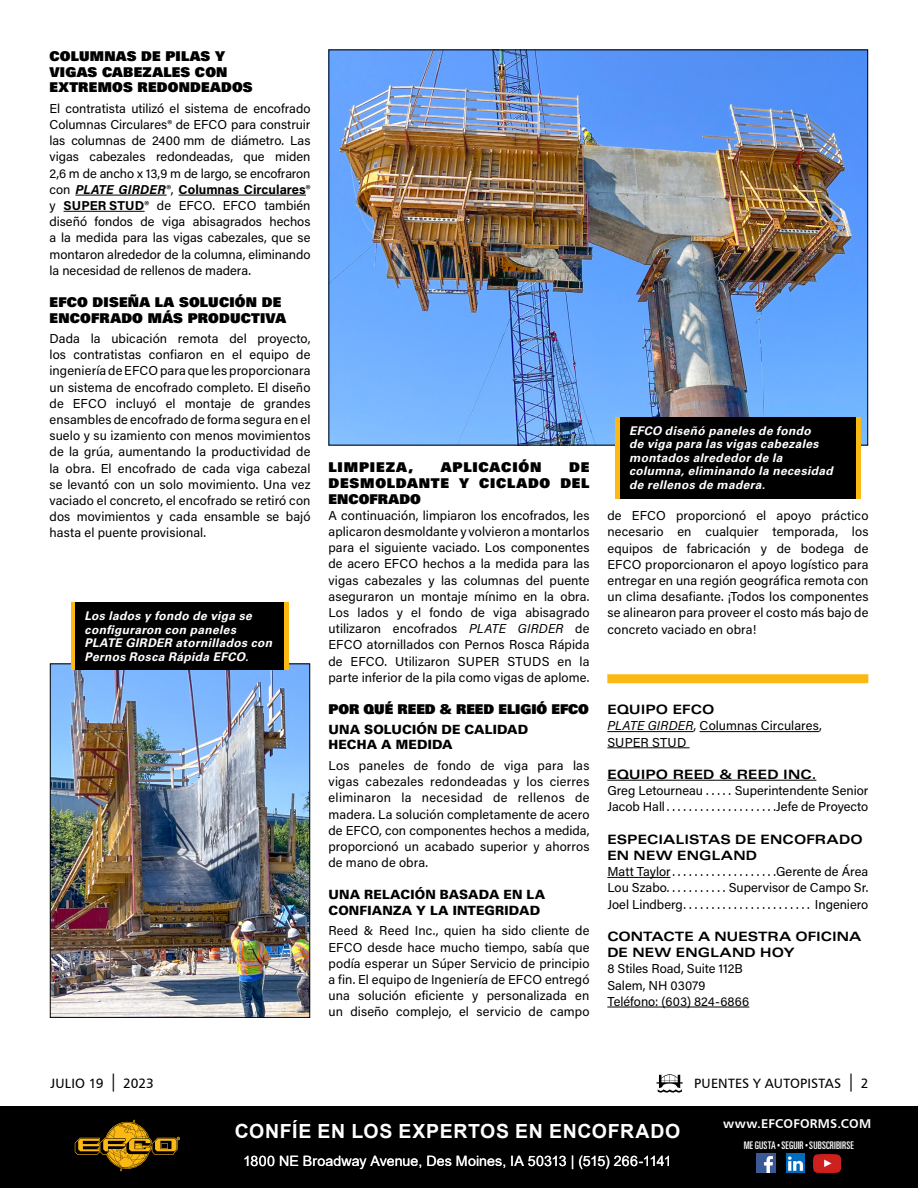
<style>
.page{position:relative;width:918px;height:1188px;background:#fff}
.page>*{position:absolute;margin:0;border:0;box-sizing:border-box;transform-origin:0 0}
.t1{font:700 19.5px "Arial";letter-spacing:.035em;color:#fff}
.t2{font:14.25px "Arial";letter-spacing:.005em;color:#fff}
.t3{font:13.5px/15.8px "Univers LT Std X Black";letter-spacing:.015em;color:#000}
.t4{font:13.5px "Humanist 777 BT Roman B";letter-spacing:.01em;color:#000}
.t5{font:13.5px "Univers LT Std X Black";letter-spacing:.065em;color:#000}
.t6{font:12.9px/16.2px "Acumin Pro";letter-spacing:.005em;color:#000;text-align:justify}
.t7{font:700 expanded 12.9px/16.2px "Univers LT Std";letter-spacing:.005em;color:#000}
.t8{font:900 12.75px/15.8px "Univers LT Std";letter-spacing:.01em;color:#000}
.t9{font:12.75px "Humanist 777 BT Bold B";letter-spacing:.015em;color:#fff}
.t10{font:italic 700 12px/13.5px "Univers LT Std";letter-spacing:.03em;color:#fff}
.t11{font:ultra-condensed 10.5px "Univers LT Std";letter-spacing:.015em;color:#fff}
.s1{font-weight:700;font-style:italic}
.s2{font-weight:700}
.s3{font-style:italic}
.s4{font-family:"Arial Narrow";font-stretch:normal}
</style>
<div class="page">
<div style="left:0;top:1107px;width:918px;height:81px;background:#000"></div>
<svg style="left:75px;top:1120px;width:105px;height:51px"></svg>
<svg style="left:656px;top:1074px;width:27px;height:19px"></svg>
<img style="left:756px;top:1154px;width:19px;height:19px">
<img style="left:786px;top:1154px;width:19px;height:19px">
<img style="left:814px;top:1154px;width:27px;height:19px">
<hr style="left:75px;top:195px;width:92px;height:1px;background:#000">
<hr style="left:179px;top:195px;width:127px;height:1px;background:#000">
<hr style="left:64px;top:211px;width:81px;height:1px;background:#000">
<img style="left:52px;top:665px;width:256px;height:351px">
<div style="left:50px;top:663px;width:260px;height:355px;border:1px solid #000"></div>
<hr style="left:71px;top:602px;width:4px;height:68px;background:#fdb913">
<div style="left:75px;top:602px;width:210px;height:68px;background:#000"></div>
<hr style="left:285px;top:602px;width:4px;height:68px;background:#fdb913">
<img style="left:331px;top:52px;width:535px;height:392px">
<hr style="left:607px;top:731px;width:87px;height:1px;background:#000">
<hr style="left:700px;top:731px;width:119px;height:1px;background:#000">
<hr style="left:607px;top:747px;width:83px;height:1px;background:#000">
<hr style="left:607px;top:780px;width:209px;height:1px;background:#000">
<hr style="left:607px;top:877px;width:64px;height:1px;background:#000">
<hr style="left:607px;top:1007px;width:142px;height:1px;background:#000">
<div style="left:607px;top:674px;width:261px;height:9px;background:#fdb913"></div>
<div style="left:615px;top:417px;width:5px;height:81px;background:#fdb913"></div>
<div style="left:620px;top:417px;width:236px;height:81px;background:#000"></div>
<div style="left:856px;top:417px;width:5px;height:81px;background:#fdb913"></div>
<p class="t3" style="left:50px;top:48px;width:205px">COLUMNAS DE PILAS Y<br>VIGAS CABEZALES CON<br>EXTREMOS REDONDEADOS</p>
<p class="t6" style="left:50px;top:100px;width:263px">El contratista utilizó el sistema de encofrado Columnas Circulares® de EFCO para construir las columnas de 2400 mm de diámetro. Las vigas cabezales redondeadas, que miden 2,6 m de ancho x 13,9 m de largo, se encofraron con <span class="s1">PLATE GIRDER</span>®, <span class="s2">Columnas Circulares</span>® y <span class="s2">SUPER STUD</span>® de EFCO. EFCO también diseñó fondos de viga abisagrados hechos a la medida para las vigas cabezales, que se montaron alrededor de la columna, eliminando la necesidad de rellenos de madera.</p>
<p class="t3" style="left:50px;top:294px;width:238px">EFCO DISEÑA LA SOLUCIÓN DE<br>ENCOFRADO MÁS PRODUCTIVA</p>
<p class="t6" style="left:50px;top:330px;width:263px">Dada la ubicación remota del proyecto, los contratistas confiaron en el equipo de ingeniería de EFCO para que les proporcionara un sistema de encofrado completo. El diseño de EFCO incluyó el montaje de grandes ensambles de encofrado de forma segura en el suelo y su izamiento con menos movimientos de la grúa, aumentando la productividad de la obra. El encofrado de cada viga cabezal se levantó con un solo movimiento. Una vez vaciado el concreto, el encofrado se retiró con dos movimientos y cada ensamble se bajó hasta el puente provisional.</p>
<p class="t10" style="left:85px;top:609px;width:189px">Los lados y fondo de viga se configuraron con paneles<br>PLATE GIRDER atornillados con<br>Pernos Rosca Rápida EFCO.</p>
<p class="t5" style="left:329px;top:458px;width:86px">LIMPIEZA,</p>
<p class="t5" style="left:441px;top:458px;width:102px">APLICACIÓN</p>
<p class="t3" style="left:329px;top:459px;width:263px;text-align:justify;text-indent:241px">DE DESMOLDANTE Y CICLADO DEL ENCOFRADO</p>
<p class="t6" style="left:329px;top:507px;width:263px">A continuación, limpiaron los encofrados, les aplicaron desmoldante y volvieron a montarlos para el siguiente vaciado. Los componentes de acero EFCO hechos a la medida para las vigas cabezales y las columnas del puente aseguraron un montaje mínimo en la obra.<br>Los lados y el fondo de viga abisagrado utilizaron encofrados <span class="s3">PLATE GIRDER</span> de EFCO atornillados con Pernos Rosca Rápida de EFCO. Utilizaron SUPER STUDS en la parte inferior de la pila como vigas de aplome.</p>
<p class="t3" style="left:329px;top:701px;width:262px">POR QUÉ REED &amp; REED ELIGIÓ EFCO</p>
<p class="t8" style="left:329px;top:721px;width:201px">UNA SOLUCIÓN DE CALIDAD<br>HECHA A MEDIDA</p>
<p class="t6" style="left:329px;top:757px;width:262px">Los paneles de fondo de viga para las vigas cabezales redondeadas y los cierres eliminaron la necesidad de rellenos de madera. La solución completamente de acero de EFCO, con componentes hechos a medida, proporcionó un acabado superior y ahorros de mano de obra.</p>
<p class="t8" style="left:329px;top:887px;width:218px">UNA RELACIÓN BASADA EN LA<br>CONFIANZA Y LA INTEGRIDAD</p>
<p class="t6" style="left:329px;top:922px;width:263px">Reed &amp; Reed Inc., quien ha sido cliente de EFCO desde hace mucho tiempo, sabía que podía esperar un Súper Servicio de principio a fin. El equipo de Ingeniería de EFCO entregó una solución eficiente y personalizada en un diseño complejo, el servicio de campo</p>
<p class="t10" style="left:629px;top:424px;width:205px">EFCO diseñó paneles de fondo<br>de viga para las vigas cabezales montados alrededor de la columna, eliminando la necesidad de rellenos de madera.</p>
<p class="t6" style="left:607px;top:507px;width:263px">de EFCO proporcionó el apoyo práctico necesario en cualquier temporada, los equipos de fabricación y de bodega de EFCO proporcionaron el apoyo logístico para entregar en una región geográfica remota con un clima desafiante. ¡Todos los componentes se alinearon para proveer el costo más bajo de concreto vaciado en obra!</p>
<p class="t7" style="left:607px;top:701px;width:109px">EQUIPO EFCO</p>
<p class="t6" style="left:607px;top:717px;width:216px"><span class="s3">PLATE GIRDER</span>, Columnas Circulares,<br>SUPER STUD</p>
<p class="t7" style="left:607px;top:766px;width:211px">EQUIPO REED &amp; REED INC.</p>
<p class="t6" style="left:607px;top:782px;width:99px">Greg Letourneau ......</p>
<p class="t6" style="left:735px;top:782px;width:135px">Superintendente Senior</p>
<p class="t6" style="left:607px;top:798px;width:64px">Jacob Hall ...................</p>
<p class="t6" style="left:776px;top:798px;width:94px">Jefe de Proyecto</p>
<p class="t7" style="left:607px;top:831px;width:257px">ESPECIALISTAS DE ENCOFRADO<br>EN NEW ENGLAND</p>
<p class="t6" style="left:607px;top:863px;width:69px">Matt Taylor ..................</p>
<p class="t6" style="left:776px;top:863px;width:94px">Gerente de Área</p>
<p class="t6" style="left:607px;top:879px;width:63px">Lou Szabo ...........</p>
<p class="t6" style="left:729px;top:879px;width:141px">Supervisor de Campo Sr.</p>
<p class="t6" style="left:607px;top:895px;width:80px">Joel Lindberg .......................</p>
<p class="t6" style="left:815px;top:895px;width:55px">Ingeniero</p>
<p class="t7" style="left:607px;top:928px;width:256px">CONTACTE A NUESTRA OFICINA<br>DE NEW ENGLAND HOY</p>
<p class="t6" style="left:607px;top:960px;width:143px;text-align:left">8 Stiles Road, Suite 112B<br>Salem, NH 03079<br>Teléfono: (603) 824-6866</p>
<p class="t4" style="left:50px;top:1075px;width:55px">JULIO 19</p>
<p class="t4" style="left:123px;top:1075px;width:32px">2023</p>
<p class="t4" style="left:694px;top:1075px;width:149px">PUENTES Y AUTOPISTAS</p>
<p class="t4" style="left:861px;top:1075px;width:9px">2</p>
<h1 class="t1" style="left:235px;top:1117px;width:447px">CONFÍE EN LOS EXPERTOS EN ENCOFRADO</h1>
<p class="t2" style="left:243px;top:1151px;width:430px">1800 NE Broadway Avenue, Des Moines, IA 50313 | (515) 266-1141</p>
<p class="t9" style="left:723px;top:1115px;width:149px">www.EFCOFORMS.COM</p>
<p class="t11" style="left:744px;top:1139px;width:112px">ME GUSTA <span class="s4">•</span> SEGUIR <span class="s4">•</span> SUBSCRIBIRSE</p>
</div>
